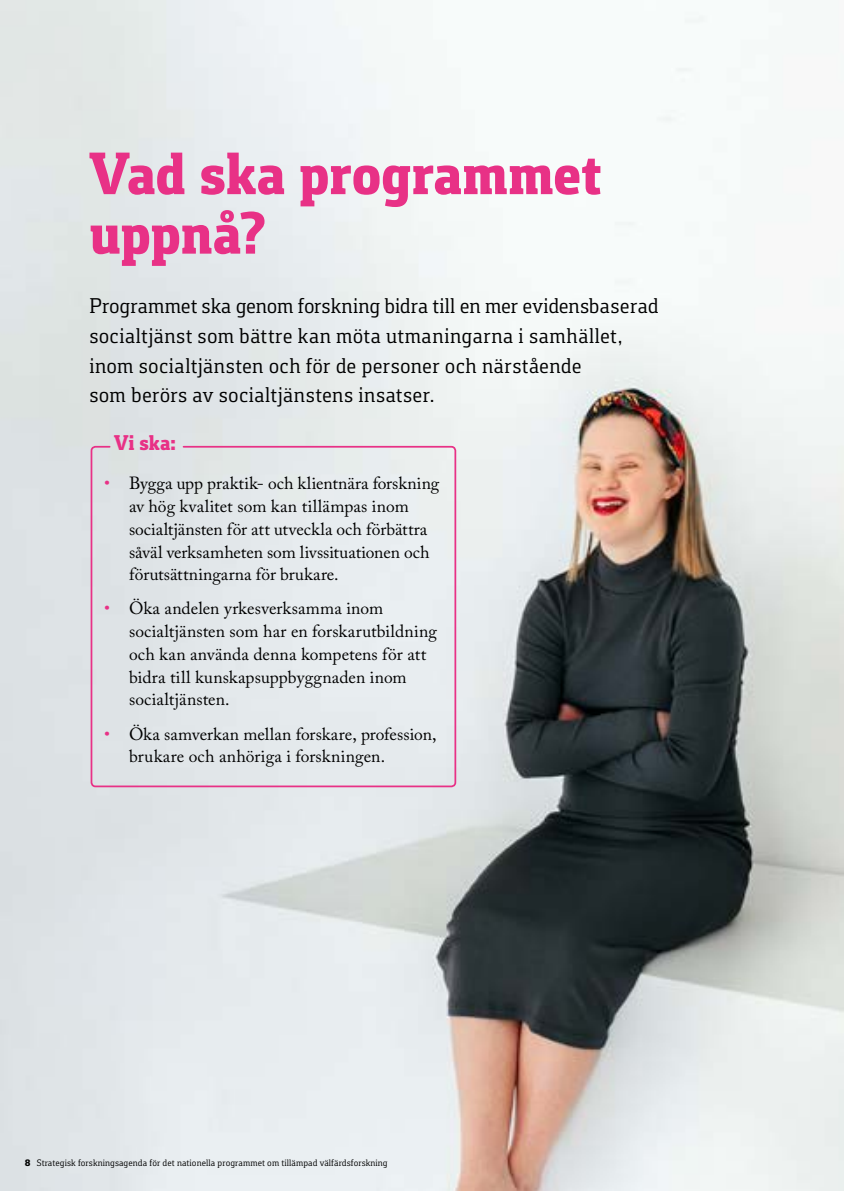
<style>
.page{position:relative;width:844px;height:1191px;background:#fff}
.page>*{position:absolute;margin:0;border:0;box-sizing:border-box;transform-origin:0 0}
.t1{font:800 61.25px/59.5px "Foral Pro";letter-spacing:-.015em;color:#e83186}
.t2{font:21.88px/29.8px "Foral Pro";letter-spacing:.015em;color:#000}
.t3{font:800 21.88px "Foral Pro";color:#e83186}
.t4{font:17.5px/22.8px "Adobe Caslon Pro";letter-spacing:.005em;color:#000}
.t5{font:9.62px "Foral Pro";letter-spacing:.01em;color:#000}
.s1{color:#e83186}
.s2{font-weight:800}
</style>
<div class="page">
<img style="left:0;top:0;width:843px;height:1191px">
<div style="left:91px;top:446px;width:365px;height:341px;border:2px solid #e83186;border-radius:4px"></div>
<h1 class="t1" style="left:89px;top:144px;width:514px">Vad ska programmet uppnå?</h1>
<p class="t2" style="left:89px;top:290px;width:570px">Programmet ska genom forskning bidra till en mer evidens baserad socialtjänst som bättre kan möta utmaningarna i samhället, inom socialtjänsten och för de personer och närstående<br>som berörs av socialtjänstens insatser.</p>
<p class="t3" style="left:114px;top:429px;width:64px">Vi ska:</p>
<p class="t4" style="left:129px;top:472px;width:312px;text-indent:-25px"><span class="s1">•</span> Bygga upp praktik- och klientnära forskning av hög kvalitet som kan tillämpas inom socialtjänsten för att utveckla och förbättra såväl verksamheten som livssituationen och förutsättningarna för brukare.</p>
<p class="t4" style="left:129px;top:597px;width:309px;text-indent:-25px"><span class="s1">•</span> Öka andelen yrkesverksamma inom socialtjänsten som har en forskarutbildning och kan använda denna kompetens för att bidra till kunskapsuppbyggnaden inom socialtjänsten.</p>
<p class="t4" style="left:129px;top:722px;width:309px;text-indent:-25px"><span class="s1">•</span> Öka samverkan mellan forskare, profession, brukare och anhöriga i forskningen.</p>
<p class="t5" style="left:25px;top:1157px;width:364px"><span class="s2">8</span> Strategisk forskningsagenda för det nationella programmet om tillämpad välfärdsforskning</p>
</div>
